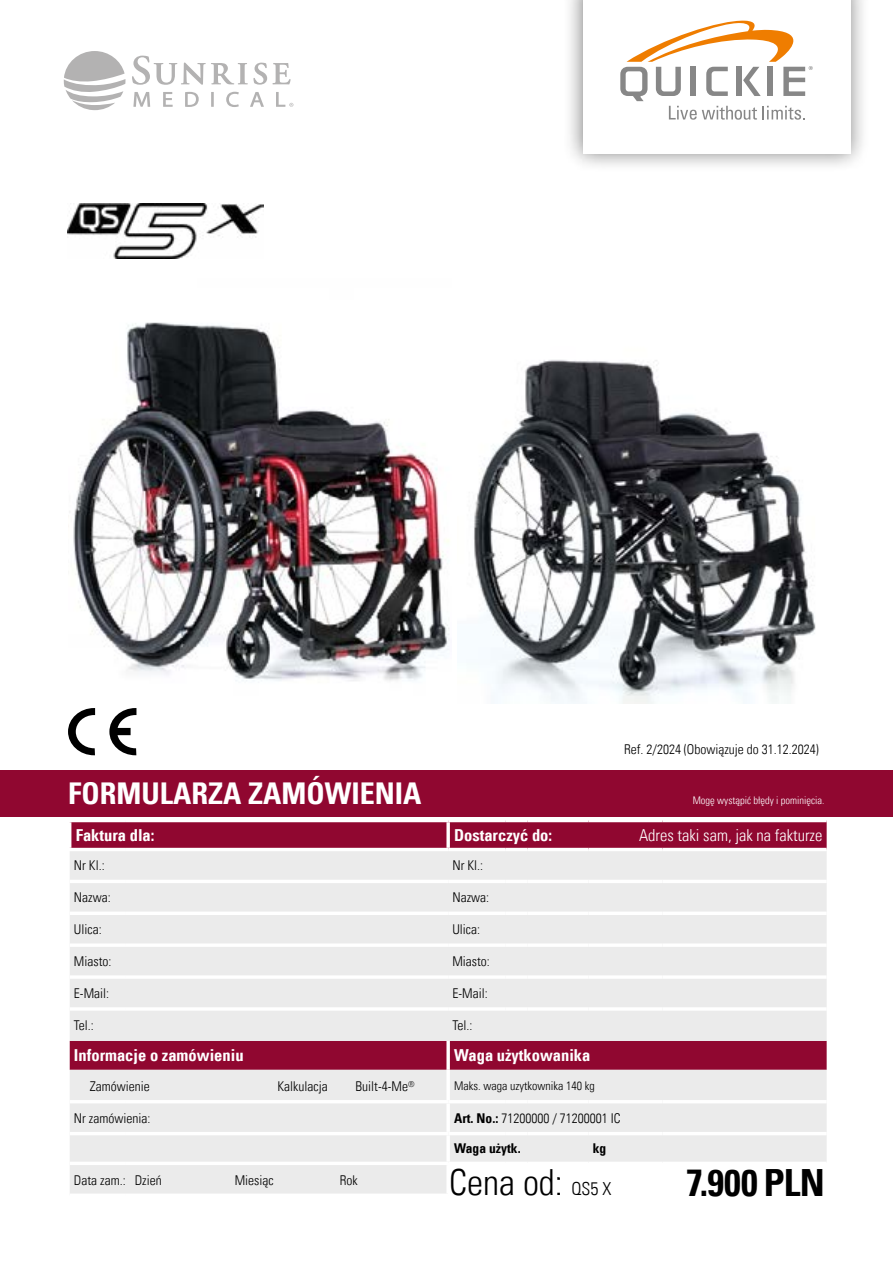
<style>
.page{position:relative;width:893px;height:1263px;background:#fff}
.page>*{position:absolute;margin:0;border:0;box-sizing:border-box;transform-origin:0 0}
.t1{font:37.5px "Univers Com 67 Bold Cond";letter-spacing:-.005em;color:#000}
.t2{font:36px "Univers Com 47 Light Cond";color:#000}
.t3{font:30px "Univers Com 67 Bold Cond";color:#fff}
.t4{font:16.5px "Univers Com 67 Bold Cond";color:#fff}
.t5{font:16.5px "Univers Com 47 Light Cond";color:#fff}
.t6{font:13.5px "Univers Com 47 Light Cond";color:#000}
.t7{font:13.5px "Univers Com 67 Bold Cond";color:#000}
.t8{font:12px "Univers Com 47 Light Cond";color:#000}
.t9{font:10.5px "Univers Com 47 Light Cond";color:#fff}
.s1{font-family:"Univers Com 67 Bold Cond"}
.s2{font-size:18px}
</style>
<div class="page">
<svg style="left:68px;top:708px;width:27px;height:47px"></svg>
<svg style="left:109px;top:708px;width:27px;height:47px"></svg>
<svg style="left:64px;top:51px;width:61px;height:59px"></svg>
<svg style="left:132px;top:56px;width:135px;height:29px"></svg>
<svg style="left:273px;top:63px;width:18px;height:21px"></svg>
<svg style="left:133px;top:92px;width:17px;height:15px"></svg>
<svg style="left:163px;top:92px;width:10px;height:15px"></svg>
<svg style="left:185px;top:92px;width:14px;height:15px"></svg>
<svg style="left:211px;top:92px;width:3px;height:15px"></svg>
<svg style="left:226px;top:92px;width:13px;height:15px"></svg>
<svg style="left:250px;top:92px;width:14px;height:15px"></svg>
<svg style="left:276px;top:92px;width:17px;height:15px"></svg>
<svg style="left:71px;top:822px;width:756px;height:26px;background:#920b33"></svg>
<svg style="left:70px;top:851px;width:757px;height:342px;background:#e2d5d9"></svg>
<div style="left:448px;top:1163px;width:379px;height:32px;background:#fff"></div>
<hr style="left:448px;top:1162px;width:57px;height:3px;background:#fff">
<hr style="left:505px;top:1162px;width:22px;height:3px;background:#fff">
<hr style="left:527px;top:1162px;width:61px;height:3px;background:#fff">
<hr style="left:588px;top:1162px;width:75px;height:3px;background:#fff">
<hr style="left:663px;top:1162px;width:164px;height:3px;background:#fff">
<hr style="left:446px;top:1165px;width:4px;height:28px;background:#fff">
<hr style="left:505px;top:880px;width:22px;height:3px;background:#fff">
<hr style="left:527px;top:880px;width:61px;height:3px;background:#fff">
<hr style="left:588px;top:880px;width:75px;height:3px;background:#fff">
<hr style="left:663px;top:880px;width:164px;height:3px;background:#fff">
<hr style="left:505px;top:911px;width:22px;height:4px;background:#fff">
<hr style="left:527px;top:911px;width:61px;height:4px;background:#fff">
<hr style="left:588px;top:911px;width:75px;height:4px;background:#fff">
<hr style="left:663px;top:911px;width:164px;height:4px;background:#fff">
<hr style="left:505px;top:943px;width:22px;height:4px;background:#fff">
<hr style="left:527px;top:943px;width:61px;height:4px;background:#fff">
<hr style="left:588px;top:943px;width:75px;height:4px;background:#fff">
<hr style="left:663px;top:943px;width:164px;height:4px;background:#fff">
<hr style="left:505px;top:975px;width:22px;height:4px;background:#fff">
<hr style="left:527px;top:975px;width:61px;height:4px;background:#fff">
<hr style="left:588px;top:975px;width:75px;height:4px;background:#fff">
<hr style="left:663px;top:975px;width:164px;height:4px;background:#fff">
<hr style="left:505px;top:1007px;width:22px;height:4px;background:#fff">
<hr style="left:527px;top:1007px;width:61px;height:4px;background:#fff">
<hr style="left:588px;top:1007px;width:75px;height:4px;background:#fff">
<hr style="left:663px;top:1007px;width:164px;height:4px;background:#fff">
<svg style="left:446px;top:822px;width:4px;height:26px"></svg>
<svg style="left:446px;top:1041px;width:4px;height:29px"></svg>
<hr style="left:70px;top:1132px;width:55px;height:3px;background:#fff">
<hr style="left:125px;top:1132px;width:323px;height:3px;background:#fff">
<hr style="left:446px;top:1135px;width:4px;height:27px;background:#fff">
<hr style="left:446px;top:1103px;width:4px;height:29px;background:#fff">
<hr style="left:448px;top:1132px;width:57px;height:3px;background:#fff">
<hr style="left:505px;top:1132px;width:22px;height:3px;background:#fff">
<hr style="left:527px;top:1132px;width:61px;height:3px;background:#fff">
<hr style="left:588px;top:1132px;width:75px;height:3px;background:#fff">
<hr style="left:663px;top:1132px;width:164px;height:3px;background:#fff">
<hr style="left:446px;top:1070px;width:4px;height:30px;background:#fff">
<hr style="left:448px;top:1100px;width:57px;height:3px;background:#fff">
<hr style="left:505px;top:1100px;width:22px;height:3px;background:#fff">
<hr style="left:527px;top:1100px;width:61px;height:3px;background:#fff">
<hr style="left:588px;top:1100px;width:75px;height:3px;background:#fff">
<hr style="left:663px;top:1100px;width:164px;height:3px;background:#fff">
<hr style="left:70px;top:880px;width:55px;height:3px;background:#fff">
<hr style="left:125px;top:880px;width:323px;height:3px;background:#fff">
<hr style="left:448px;top:880px;width:57px;height:3px;background:#fff">
<hr style="left:70px;top:911px;width:55px;height:4px;background:#fff">
<hr style="left:125px;top:911px;width:323px;height:4px;background:#fff">
<hr style="left:448px;top:911px;width:57px;height:4px;background:#fff">
<hr style="left:70px;top:943px;width:55px;height:4px;background:#fff">
<hr style="left:125px;top:943px;width:323px;height:4px;background:#fff">
<hr style="left:448px;top:943px;width:57px;height:4px;background:#fff">
<hr style="left:70px;top:975px;width:55px;height:4px;background:#fff">
<hr style="left:125px;top:975px;width:323px;height:4px;background:#fff">
<hr style="left:448px;top:975px;width:57px;height:4px;background:#fff">
<hr style="left:70px;top:1007px;width:55px;height:4px;background:#fff">
<hr style="left:125px;top:1007px;width:323px;height:4px;background:#fff">
<hr style="left:448px;top:1007px;width:57px;height:4px;background:#fff">
<hr style="left:70px;top:1100px;width:55px;height:3px;background:#fff">
<hr style="left:125px;top:1100px;width:323px;height:3px;background:#fff">
<hr style="left:70px;top:1162px;width:55px;height:3px;background:#fff">
<hr style="left:125px;top:1162px;width:323px;height:3px;background:#fff">
<div style="left:0;top:770px;width:893px;height:46px;background:#900730"></div>
<img style="left:69px;top:322px;width:381px;height:359px">
<img style="left:474px;top:360px;width:342px;height:344px">
<img style="left:68px;top:203px;width:196px;height:55px">
<div style="left:563px;top:0;width:308px;height:173px;background:#000;opacity:.5"></div>
<div style="left:583px;top:0;width:267px;height:153px;background:#fff"></div>
<svg style="left:620px;top:20px;width:193px;height:100px"></svg>
<h3 class="t3" style="left:68px;top:775px;width:355px">FORMULARZA ZAMÓWIENIA</h3>
<p class="t6" style="left:624px;top:741px;width:196px">Ref. 2/2024 (Obowiązuje do 31.12.2024)</p>
<p class="t9" style="left:693px;top:794px;width:133px">Mogę wystąpić błędy i pominięcia.</p>
<p class="t4" style="left:76px;top:825px;width:80px">Faktura dla:</p>
<p class="t4" style="left:454px;top:825px;width:100px">Dostarczyć do:</p>
<p class="t5" style="left:639px;top:825px;width:185px">Adres taki sam, jak na fakturze</p>
<p class="t6" style="left:74px;top:857px;width:32px">Nr Kl.:</p>
<p class="t6" style="left:452px;top:857px;width:32px">Nr Kl.:</p>
<p class="t6" style="left:74px;top:889px;width:38px">Nazwa:</p>
<p class="t6" style="left:452px;top:889px;width:38px">Nazwa:</p>
<p class="t6" style="left:74px;top:921px;width:29px">Ulica:</p>
<p class="t6" style="left:452px;top:921px;width:29px">Ulica:</p>
<p class="t6" style="left:74px;top:953px;width:39px">Miasto:</p>
<p class="t6" style="left:452px;top:953px;width:39px">Miasto:</p>
<p class="t6" style="left:74px;top:985px;width:37px">E-Mail:</p>
<p class="t6" style="left:452px;top:985px;width:37px">E-Mail:</p>
<p class="t6" style="left:74px;top:1017px;width:21px">Tel.:</p>
<p class="t6" style="left:452px;top:1017px;width:21px">Tel.:</p>
<p class="t4" style="left:74px;top:1045px;width:171px">Informacje o zamówieniu</p>
<p class="t4" style="left:454px;top:1045px;width:138px">Waga użytkowanika</p>
<p class="t6" style="left:90px;top:1078px;width:61px">Zamówienie</p>
<p class="t6" style="left:277px;top:1078px;width:52px">Kalkulacja</p>
<p class="t6" style="left:355px;top:1078px;width:60px">Built-4-Me<sup>®</sup></p>
<p class="t8" style="left:454px;top:1079px;width:142px">Maks. waga uzytkownika 140 kg</p>
<p class="t6" style="left:74px;top:1110px;width:78px">Nr zamówienia:</p>
<p class="t6" style="left:454px;top:1110px;width:168px"><span class="s1">Art. No.:</span> 71200000 / 71200001 IC</p>
<p class="t7" style="left:454px;top:1140px;width:68px">Waga użytk.</p>
<p class="t7" style="left:593px;top:1140px;width:15px">kg</p>
<p class="t6" style="left:74px;top:1172px;width:89px">Data zam.: Dzień</p>
<p class="t6" style="left:235px;top:1172px;width:40px">Miesiąc</p>
<p class="t6" style="left:340px;top:1172px;width:19px">Rok</p>
<h2 class="t2" style="left:449px;top:1161px;width:164px">Cena od: <span class="s2">QS5 X</span></h2>
<h1 class="t1" style="left:686px;top:1160px;width:140px">7.900 PLN</h1>
</div>
